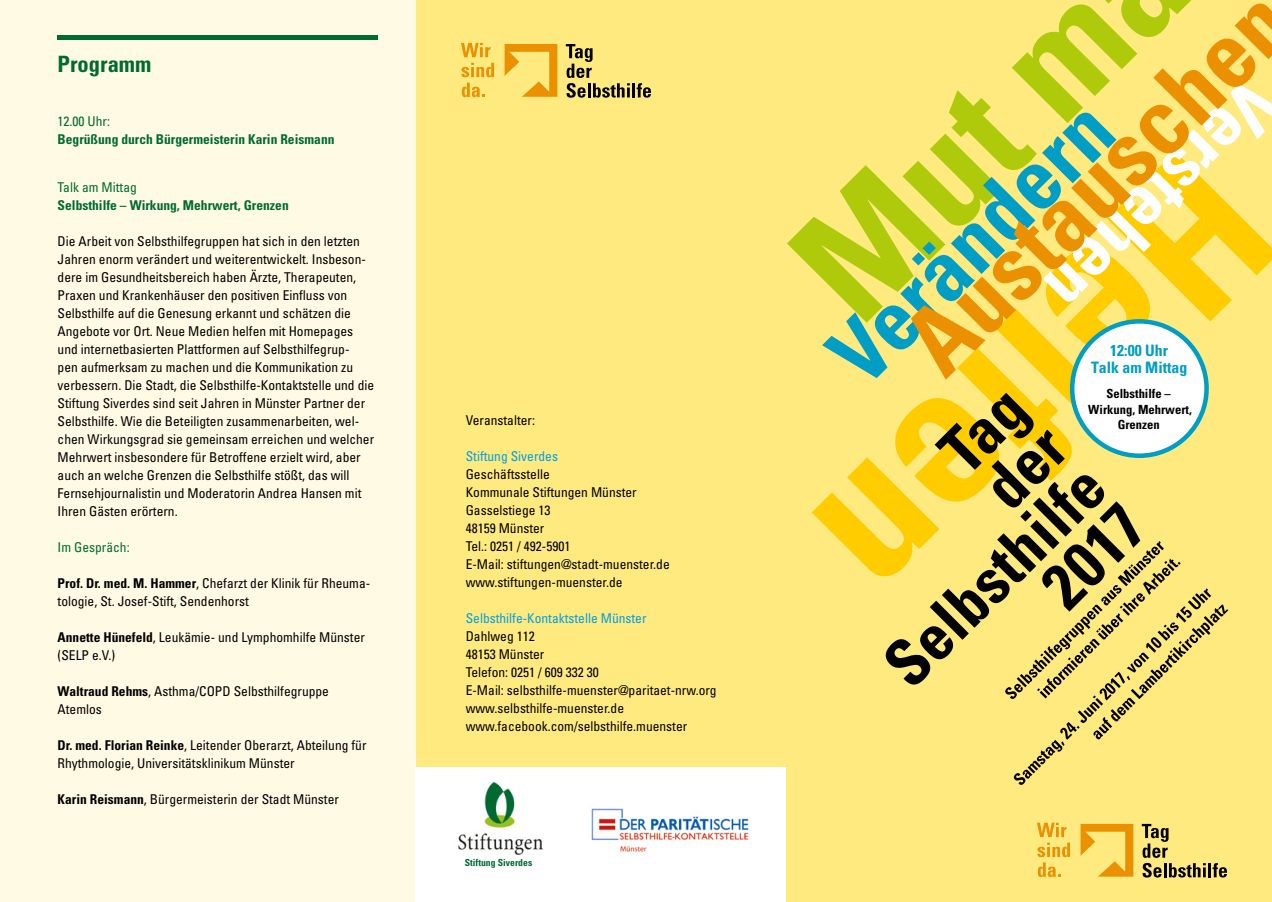
<style>
.page{position:relative;width:1272px;height:902px;background:#fff}
.page>*{position:absolute;margin:0;border:0;box-sizing:border-box;transform-origin:0 0}
.t1{font:700 condensed 22.5px "Univers";color:#006a32}
.t2{font:700 condensed 15.75px/16.8px "Univers";color:#009dc5;text-align:center}
.t3{font:condensed 13.5px/18px "Univers";color:#000}
.t4{font:700 condensed 13.5px "Univers";color:#006a32}
.t5{font:condensed 13.5px "Univers";color:#009fe3}
.t6{font:condensed 13.5px "Univers";color:#006a32}
.t7{font:700 condensed 12.6px/15.8px "Univers";color:#000;text-align:center}
.t8{font:700 condensed 9.75px "Univers";color:#006a32}
.s1{font-weight:700}
</style>
<div class="page">
<div style="left:0;top:0;width:418px;height:901px;background:#fffae4"></div>
<div style="left:417px;top:0;width:854px;height:901px;background:#ffea80"></div>
<div style="left:58px;top:35px;width:320px;height:5px;background:#006a32"></div>
<div style="left:416px;top:767px;width:370px;height:134px;background:#fff"></div>
<img style="left:591px;top:808px;width:158px;height:44px">
<img style="left:458px;top:782px;width:85px;height:73px">
<svg style="left:787px;top:0;width:484px;height:785px"></svg>
<div style="left:1080px;top:823px;width:53px;height:53px;background:#eb9000"></div>
<hr style="left:1208px;top:863px;width:3px;height:14px;background:#000">
<svg style="left:1212px;top:863px;width:14px;height:14px"></svg>
<svg style="left:1141px;top:823px;width:64px;height:54px"></svg>
<svg style="left:1037px;top:822px;width:88px;height:55px"></svg>
<div style="left:504px;top:44px;width:53px;height:53px;background:#eb9000"></div>
<hr style="left:632px;top:83px;width:3px;height:14px;background:#000">
<svg style="left:636px;top:83px;width:15px;height:15px"></svg>
<svg style="left:566px;top:44px;width:63px;height:54px"></svg>
<svg style="left:461px;top:43px;width:88px;height:55px"></svg>
<div style="left:1072px;top:321px;width:134px;height:134px;background:#fff;border-radius:50%"></div>
<div style="left:1069px;top:319px;width:139px;height:139px;border:5px solid #009dc5;border-radius:50%"></div>
<h1 class="t1" style="left:58px;top:50px;width:95px">Programm</h1>
<p class="t6" style="left:58px;top:112px;width:54px">12.00 Uhr:</p>
<p class="t4" style="left:58px;top:130px;width:278px">Begrüßung durch Bürgermeisterin Karin Reismann</p>
<p class="t6" style="left:58px;top:178px;width:81px">Talk am Mittag</p>
<p class="t4" style="left:58px;top:196px;width:232px">Selbsthilfe – Wirkung, Mehrwert, Grenzen</p>
<p class="t3" style="left:58px;top:231px;width:318px">Die Arbeit von Selbsthilfegruppen hat sich in den letzten Jahren enorm verändert und weiterentwickelt. Insbeson&shy;dere im Gesundheitsbereich haben Ärzte, Therapeuten, Praxen und Krankenhäuser den positiven Einfluss von Selbsthilfe auf die Genesung erkannt und schätzen die Angebote vor Ort. Neue Medien helfen mit Homepages und internetbasierten Plattformen auf Selbsthilfegrup-<br>pen aufmerksam zu machen und die Kommunikation zu verbessern. Die Stadt, die Selbsthilfe-Kontaktstelle und die Stiftung Siverdes sind seit Jahren in Münster Partner der Selbsthilfe. Wie die Beteiligten zusammenarbeiten, wel&shy;chen Wirkungsgrad sie gemeinsam erreichen und welcher Mehrwert insbesondere für Betroffene erzielt wird, aber auch an welche Grenzen die Selbsthilfe stößt, das will Fernsehjournalistin und Moderatorin Andrea Hansen mit Ihren Gästen erörtern.</p>
<p class="t6" style="left:58px;top:538px;width:73px">Im Gespräch:</p>
<p class="t3" style="left:58px;top:573px;width:314px"><span class="s1">Prof. Dr. med. M. Hammer</span>, Chefarzt der Klinik für Rheuma&shy;tologie, St. Josef-Stift, Sendenhorst</p>
<p class="t3" style="left:58px;top:627px;width:309px"><span class="s1">Annette Hünefeld</span>, Leukämie- und Lymphomhilfe Münster (SELP e.V.)</p>
<p class="t3" style="left:58px;top:681px;width:273px"><span class="s1">Waltraud Rehms</span>, Asthma/COPD Selbsthilfegruppe<br>Atemlos</p>
<p class="t3" style="left:58px;top:735px;width:310px"><span class="s1">Dr. med. Florian Reinke</span>, Leitender Oberarzt, Abteilung für<br>Rhythmologie, Universitätsklinikum Münster</p>
<p class="t3" style="left:58px;top:789px;width:283px"><span class="s1">Karin Reismann</span>, Bürgermeisterin der Stadt Münster</p>
<p class="t3" style="left:466px;top:410px;width:71px">Veranstalter:</p>
<p class="t5" style="left:466px;top:447px;width:94px">Stiftung Siverdes</p>
<p class="t3" style="left:466px;top:464px;width:205px">Geschäftsstelle<br>Kommunale Stiftungen Münster<br>Gasselstiege 13<br>48159 Münster<br>Tel.: 0251 / 492-5901<br>E-Mail: stiftungen@stadt-muenster.de www.stiftungen-muenster.de</p>
<p class="t5" style="left:466px;top:609px;width:182px">Selbsthilfe-Kontaktstelle Münster</p>
<p class="t3" style="left:466px;top:626px;width:252px">Dahlweg 112<br>48153 Münster<br>Telefon: 0251 / 609 332 30<br>E-Mail: selbsthilfe-muenster@paritaet-nrw.org www.selbsthilfe-muenster.de www.facebook.com/selbsthilfe.muenster</p>
<p class="t8" style="left:465px;top:856px;width:69px">Stiftung Siverdes</p>
<p class="t2" style="left:1090px;top:342px;width:98px">12:00 Uhr<br>Talk am Mittag</p>
<p class="t7" style="left:1088px;top:385px;width:105px">Selbsthilfe –<br>Wirkung, Mehrwert,<br>Grenzen</p>
</div>
